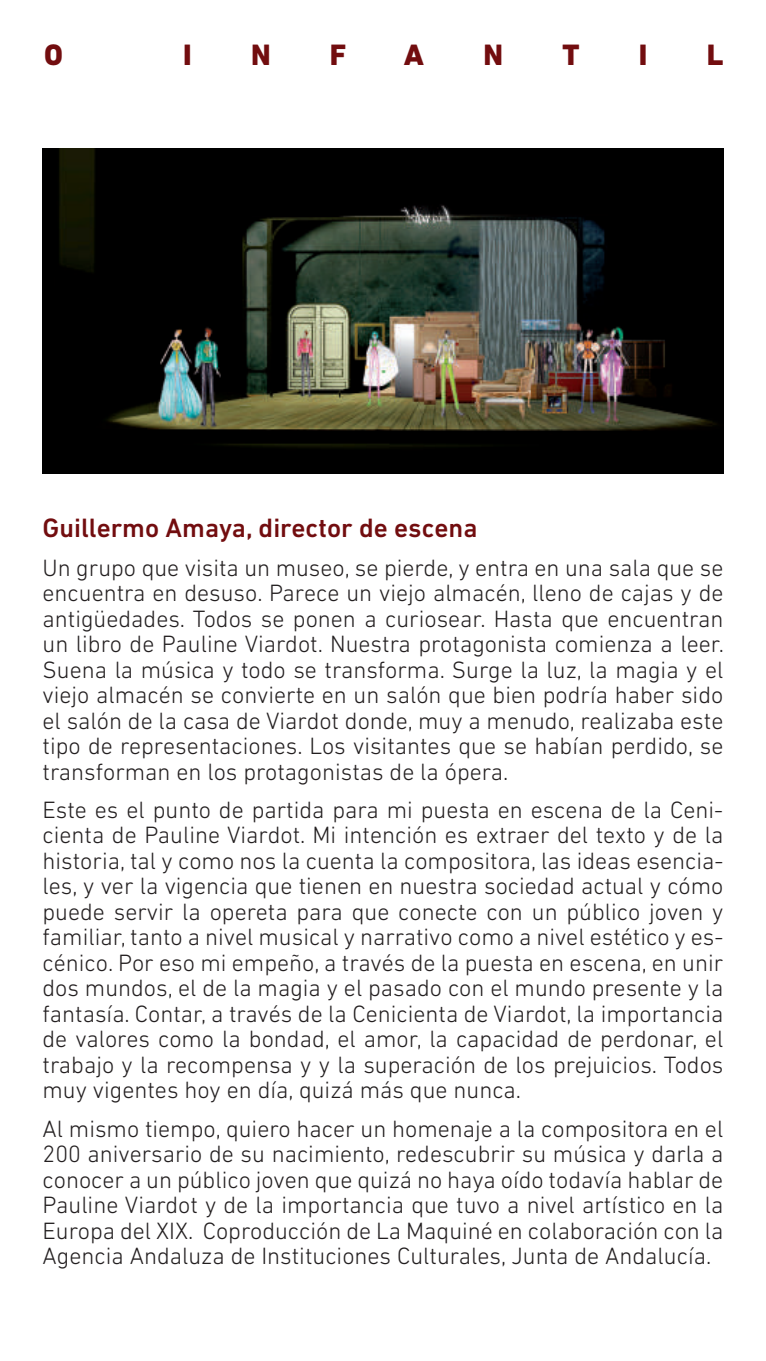
<style>
.page{position:relative;width:766px;height:1361px;background:#fff}
.page>*{position:absolute;margin:0;border:0;box-sizing:border-box;transform-origin:0 0}
.t1{font:800 30px "DIN Next LT Pro";color:#720d0f}
.t2{font:500 27px "DIN Next LT Pro";color:#720d0f}
.t3{font:300 24px/25.5px "DIN Next LT Pro";color:#231f20;text-align:justify}
</style>
<div class="page">
<img style="left:43px;top:149px;width:680px;height:325px">
<p class="t1" style="left:44px;top:37px;width:20px">O</p>
<p class="t1" style="left:183px;top:37px;width:10px">I</p>
<p class="t1" style="left:251px;top:37px;width:21px">N</p>
<p class="t1" style="left:330px;top:37px;width:18px">F</p>
<p class="t1" style="left:404px;top:37px;width:22px">A</p>
<p class="t1" style="left:483px;top:37px;width:21px">N</p>
<p class="t1" style="left:562px;top:37px;width:18px">T</p>
<p class="t1" style="left:638px;top:37px;width:10px">I</p>
<p class="t1" style="left:706px;top:37px;width:18px">L</p>
<p class="t2" style="left:43px;top:512px;width:436px">Guillermo Amaya, director de escena</p>
<p class="t3" style="left:43px;top:554px;width:682px">Un grupo que visita un museo, se pierde, y entra en una sala que se encuentra en desuso. Parece un viejo almacén, lleno de cajas y de antigüedades. Todos se ponen a curiosear. Hasta que encuentran un libro de Pauline Viardot. Nuestra protagonista comienza a leer.<br>Suena la música y todo se transforma. Surge la luz, la magia y el viejo almacén se convierte en un salón que bien podría haber sido el salón de la casa de Viardot donde, muy a menudo, realizaba este tipo de representaciones. Los visitantes que se habían perdido, se transforman en los protagonistas de la ópera.</p>
<p class="t3" style="left:43px;top:797px;width:682px">Este es el punto de partida para mi puesta en escena de la Ceni&shy;cienta de Pauline Viardot. Mi intención es extraer del texto y de la historia, tal y como nos la cuenta la compositora, las ideas esencia&shy;les, y ver la vigencia que tienen en nuestra sociedad actual y cómo puede servir la opereta para que conecte con un público joven y familiar, tanto a nivel musical y narrativo como a nivel estético y es&shy;cénico. Por eso mi empeño, a través de la puesta en escena, en unir dos mundos, el de la magia y el pasado con el mundo presente y la fantasía. Contar, a través de la Cenicienta de Viardot, la importancia de valores como la bondad, el amor, la capacidad de perdonar, el trabajo y la recompensa y y la superación de los prejuicios. Todos muy vigentes hoy en día, quizá más que nunca.</p>
<p class="t3" style="left:43px;top:1115px;width:682px">Al mismo tiempo, quiero hacer un homenaje a la compositora en el 200 aniversario de su nacimiento, redescubrir su música y darla a conocer a un público joven que quizá no haya oído todavía hablar de Pauline Viardot y de la importancia que tuvo a nivel artístico en la Europa del XIX. Coproducción de La Maquiné en colaboración con la Agencia Andaluza de Instituciones Culturales, Junta de Andalucía.</p>
</div>
